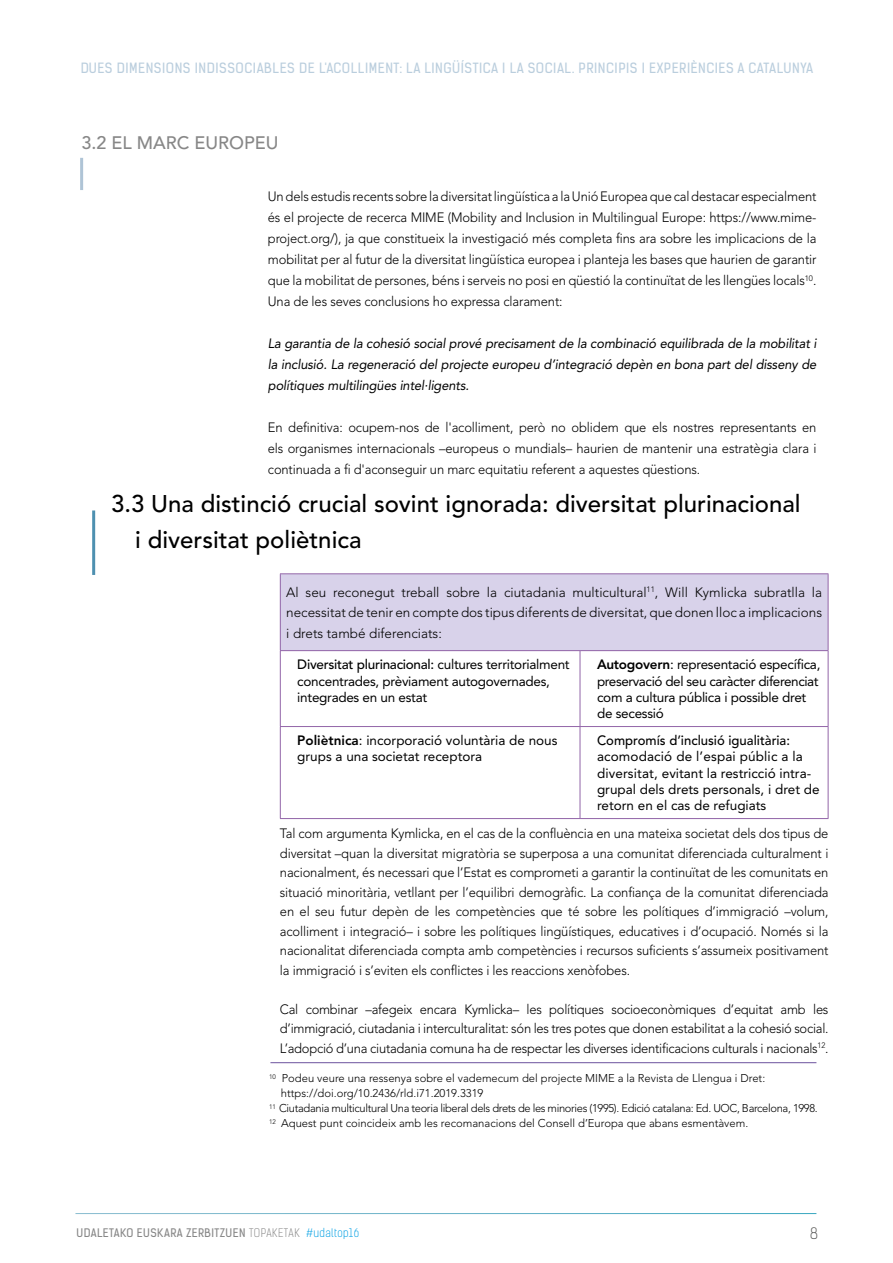
<style>
.page{position:relative;width:893px;height:1263px;background:#fff}
.page>*{position:absolute;margin:0;border:0;box-sizing:border-box;transform-origin:0 0}
.t1{font:500 24px/36px "Avenir LT Std";color:#000}
.t2{font:500 18px "Avenir LT Std";color:#878787}
.t3{font:300 15px "Kelson Sans";color:#575756}
.t4{font:300 13.5px/19.5px "Avenir LT Std";letter-spacing:-.01em;color:#000;text-align:justify;scale:.96 1}
.t5{font:13.5px/16.2px "Avenir LT Std";letter-spacing:-.02em;color:#000}
.t6{font:italic 13.5px/21px "Avenir LT Std";letter-spacing:-.01em;color:#000;text-align:justify;scale:.96 1}
.t7{font:13.5px/16.2px "Avenir LT Std";color:#000}
.t8{font:300 13.5px/20.5px "Avenir LT Std";letter-spacing:-.01em;color:#000;text-align:justify}
.t9{font:13.5px "Kelson Sans";letter-spacing:.04em;color:#9db9cf}
.t10{font:500 13.5px "Avenir LT Std";color:#000}
.t11{font:300 11.25px "Avenir LT Std";color:#000}
.t12{font:300 11.25px "Avenir LT Std";letter-spacing:-.03em;color:#000}
.t13{font:11.25px "Kelson Sans";letter-spacing:.04em;color:#878787}
.s1{font-weight:500}
.s2{font-weight:800}
.s3{font-weight:300}
.s4{font-weight:300;color:#009fe3}
</style>
<div class="page">
<hr style="left:80px;top:158px;width:3px;height:32px;background:#afc4d6">
<hr style="left:92px;top:510px;width:3px;height:65px;background:#4e90b0">
<div style="left:280px;top:574px;width:548px;height:77px;background:#d8d2ea"></div>
<hr style="left:280px;top:573px;width:300px;height:1px;background:#9265a8">
<hr style="left:280px;top:574px;width:1px;height:76px;background:#9265a8">
<hr style="left:580px;top:573px;width:248px;height:1px;background:#9265a8">
<hr style="left:828px;top:574px;width:1px;height:76px;background:#9265a8">
<hr style="left:280px;top:650px;width:300px;height:1px;background:#9265a8">
<hr style="left:580px;top:650px;width:248px;height:1px;background:#9265a8">
<hr style="left:280px;top:651px;width:1px;height:75px;background:#9265a8">
<hr style="left:580px;top:651px;width:1px;height:75px;background:#9265a8">
<hr style="left:828px;top:651px;width:1px;height:75px;background:#9265a8">
<hr style="left:280px;top:726px;width:300px;height:1px;background:#9265a8">
<hr style="left:280px;top:727px;width:1px;height:91px;background:#9265a8">
<hr style="left:580px;top:726px;width:248px;height:1px;background:#9265a8">
<hr style="left:580px;top:727px;width:1px;height:91px;background:#9265a8">
<hr style="left:828px;top:727px;width:1px;height:91px;background:#9265a8">
<hr style="left:280px;top:818px;width:300px;height:1px;background:#9265a8">
<hr style="left:580px;top:818px;width:248px;height:1px;background:#9265a8">
<hr style="left:270px;top:1062px;width:546px;height:1px;background:#6c539e">
<p class="t9" style="left:80px;top:60px;width:735px">DUES DIMENSIONS INDISSOCIABLES DE L'ACOLLIMENT: LA LINGÜÍSTICA I LA SOCIAL. PRINCIPIS I EXPERIÈNCIES A CATALUNYA</p>
<h2 class="t2" style="left:82px;top:132px;width:199px">3.2 EL MARC EUROPEU</h2>
<p class="t4" style="left:268px;top:186px;width:573px;line-height:21px">Un dels estudis recents sobre la diversitat lingüística a la Unió Europea que cal destacar especialment és el projecte de recerca MIME (Mobility and Inclusion in Multilingual Europe: https://www.mime&shy;project.org/), ja que constitueix la investigació més completa fins ara sobre les implicacions de la mobilitat per al futur de la diversitat lingüística europea i planteja les bases que haurien de garantir que la mobilitat de persones, béns i serveis no posi en qüestió la continuïtat de les llengües locals<sup>10</sup>.<br>Una de les seves conclusions ho expressa clarament:</p>
<p class="t6" style="left:268px;top:333px;width:573px">La garantia de la cohesió social prové precisament de la combinació equilibrada de la mobilitat i la inclusió. La regeneració del projecte europeu d’integració depèn en bona part del disseny de polítiques multilingües intel·ligents.</p>
<p class="t4" style="left:268px;top:417px;width:573px;line-height:21px">En definitiva: ocupem-nos de l'acolliment, però no oblidem que els nostres representants en els organismes internacionals –europeus o mundials– haurien de mantenir una estratègia clara i continuada a fi d'aconseguir un marc equitatiu referent a aquestes qüestions.</p>
<h1 class="t1" style="left:135px;top:487px;width:667px;text-indent:-24px">3.3 Una distinció crucial sovint ignorada: diversitat plurinacional i diversitat poliètnica</h1>
<p class="t8" style="left:286px;top:582px;width:537px">Al seu reconegut treball sobre la ciutadania multicultural<sup>11</sup>, Will Kymlicka subratlla la necessitat de tenir en compte dos tipus diferents de diversitat, que donen lloc a implicacions i drets també diferenciats:</p>
<p class="t5" style="left:297px;top:657px;width:274px"><span class="s1">Diversitat plurinacional:</span> cultures territorialment concentrades, prèviament autogovernades, integrades en un estat</p>
<p class="t5" style="left:597px;top:657px;width:225px"><span class="s2">Autogovern</span>: representació específica, preservació del seu caràcter diferenciat com a cultura pública i possible dret de secessió</p>
<p class="t7" style="left:297px;top:732px;width:262px"><span class="s2">Poliètnica</span>: incorporació voluntària de nous grups a una societat receptora</p>
<p class="t10" style="left:597px;top:733px;width:195px">Compromís d’inclusió igualitària:</p>
<p class="t7" style="left:597px;top:749px;width:224px">acomodació de l’espai públic a la diversitat, evitant la restricció intra&shy;grupal dels drets personals, i dret de retorn en el cas de refugiats</p>
<p class="t4" style="left:280px;top:824px;width:573px">Tal com argumenta Kymlicka, en el cas de la confluència en una mateixa societat dels dos tipus de diversitat –quan la diversitat migratòria se superposa a una comunitat diferenciada culturalment i nacionalment, és necessari que l’Estat es comprometi a garantir la continuïtat de les comunitats en situació minoritària, vetllant per l’equilibri demogràfic. La confiança de la comunitat diferenciada en el seu futur depèn de les competències que té sobre les polítiques d’immigració –volum, acolliment i integració– i sobre les polítiques lingüístiques, educatives i d’ocupació. Només si la nacionalitat diferenciada compta amb competències i recursos suficients s’assumeix positivament la immigració i s’eviten els conflictes i les reaccions xenòfobes.</p>
<p class="t4" style="left:280px;top:999px;width:573px">Cal combinar –afegeix encara Kymlicka– les polítiques socioeconòmiques d’equitat amb les d’immigració, ciutadania i interculturalitat: són les tres potes que donen estabilitat a la cohesió social.<br>L’adopció d’una ciutadania comuna ha de respectar les diverses identificacions culturals i nacionals<sup>12</sup>.</p>
<p class="t11" style="left:269px;top:1072px;width:498px"><sup>10</sup> Podeu veure una ressenya sobre el vademecum del projecte MIME a la Revista de Llengua i Dret:</p>
<p class="t11" style="left:281px;top:1087px;width:204px">https://doi.org/10.2436/rld.i71.2019.3319</p>
<p class="t12" style="left:269px;top:1102px;width:550px"><sup>11</sup> Ciutadania multicultural Una teoria liberal dels drets de les minories (1995). Edició catalana: Ed. UOC, Barcelona, 1998.</p>
<p class="t11" style="left:269px;top:1117px;width:481px"><sup>12</sup> Aquest punt coincideix amb les recomanacions del Consell d’Europa que abans esmentàvem.</p>
<p class="t13" style="left:77px;top:1226px;width:284px">UDALETAKO EUSKARA ZERBITZUEN <span class="s3">TOPAKETAK</span> <span class="s4">#udaltop16</span></p>
<p class="t3" style="left:810px;top:1224px;width:9px">8</p>
</div>
